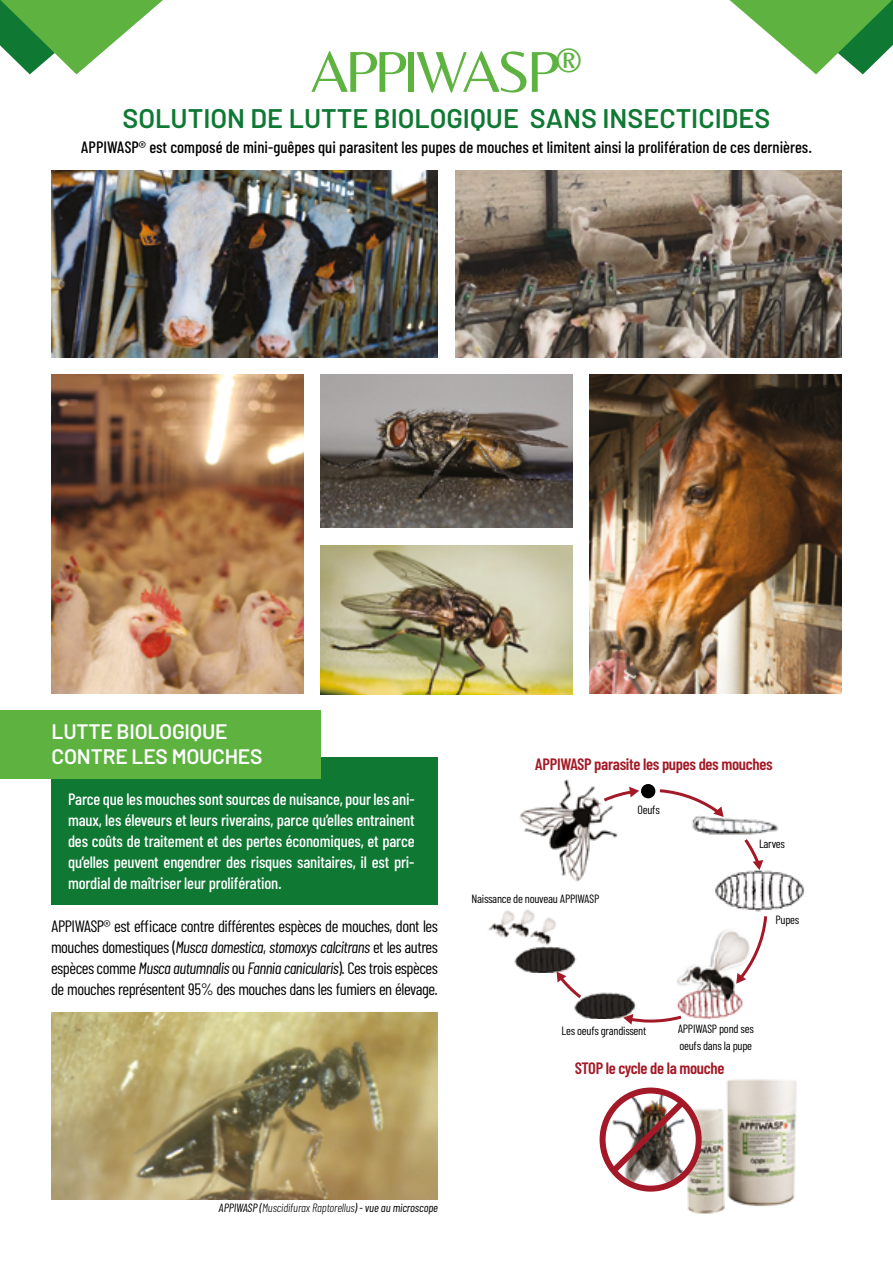
<style>
.page{position:relative;width:893px;height:1263px;background:#fff}
.page>*{position:absolute;margin:0;border:0;box-sizing:border-box;transform-origin:0 0}
.t1{font:60px "Belleza";letter-spacing:-.06em;color:#5db240}
.t2{font:600 27px "Barlow";color:#0f7934}
.t3{font:600 21px/25.2px "Barlow";letter-spacing:-.01em;color:#fff}
.t4{font:500 16.5px/21px "Barlow Condensed";letter-spacing:-.01em;color:#fff;text-align:justify}
.t5{font:16.5px/21px "Barlow Condensed";letter-spacing:-.03em;color:#020203;text-align:justify}
.t6{font:500 16.5px "Barlow Condensed";color:#020203}
.t7{font:600 16.5px "Barlow Condensed";letter-spacing:-.02em;color:#a31927}
.t8{font:12px/16.5px "Barlow Condensed";letter-spacing:-.02em;color:#000}
.t9{font:italic 12px "Barlow Condensed";letter-spacing:-.01em;color:#000}
.s1{font-style:italic}
.s2{font-weight:300}
</style>
<div class="page">
<img style="left:51px;top:170px;width:387px;height:187px">
<img style="left:51px;top:1012px;width:387px;height:187px">
<img style="left:455px;top:170px;width:387px;height:187px">
<img style="left:51px;top:374px;width:252px;height:319px">
<img style="left:590px;top:375px;width:252px;height:318px">
<img style="left:320px;top:374px;width:253px;height:153px">
<img style="left:320px;top:545px;width:253px;height:149px">
<div style="left:51px;top:757px;width:387px;height:148px;background:#0f7934"></div>
<div style="left:0;top:710px;width:320px;height:68px;background:#5db240"></div>
<svg style="left:0;top:0;width:163px;height:74px"></svg>
<svg style="left:729px;top:0;width:164px;height:74px"></svg>
<img style="left:488px;top:779px;width:317px;height:239px">
<div style="left:461px;top:974px;width:93px;height:55px;background:#fff"></div>
<div style="left:641px;top:784px;width:14px;height:14px;background:#000;border-radius:50%"></div>
<svg style="left:600px;top:787px;width:39px;height:17px"></svg>
<svg style="left:657px;top:787px;width:69px;height:32px"></svg>
<img style="left:687px;top:1079px;width:110px;height:135px">
<svg style="left:741px;top:836px;width:22px;height:35px"></svg>
<svg style="left:734px;top:913px;width:35px;height:72px"></svg>
<svg style="left:623px;top:1013px;width:62px;height:11px"></svg>
<svg style="left:555px;top:971px;width:29px;height:30px"></svg>
<img style="left:603px;top:1090px;width:96px;height:95px">
<div style="left:600px;top:1087px;width:102px;height:104px;border:6px solid #a31927;border-radius:50%"></div>
<img style="left:605px;top:1094px;width:85px;height:86px">
<h1 class="t1" style="left:311px;top:36px;width:273px">APPIWASP<sup>®</sup></h1>
<h2 class="t2" style="left:123px;top:101px;width:649px">SOLUTION DE LUTTE BIOLOGIQUE SANS INSECTICIDES</h2>
<p class="t6" style="left:81px;top:137px;width:733px">APPIWASP® est composé de mini-guêpes qui parasitent les pupes de mouches et limitent ainsi la prolifération de ces dernières.</p>
<p class="t3" style="left:52px;top:718px;width:212px">LUTTE BIOLOGIQUE<br>CONTRE LES MOUCHES</p>
<p class="t4" style="left:68px;top:789px;width:348px">Parce que les mouches sont sources de nuisance, pour les ani&shy;maux, les éleveurs et leurs riverains, parce qu’elles entrainent des coûts de traitement et des pertes économiques, et parce qu’elles peuvent engendrer des risques sanitaires, il est pri&shy;mordial de maîtriser leur prolifération.</p>
<p class="t5" style="left:51px;top:915px;width:388px">APPIWASP® est efficace contre différentes espèces de mouches, dont les mouches domestiques (<span class="s1">Musca domestica</span>, <span class="s1">stomoxys calcitrans</span> et les autres espèces comme <span class="s1">Musca autumnalis</span> ou <span class="s1">Fannia canicularis</span>). Ces trois espèces de mouches représentent 95% des mouches dans les fumiers en élevage.</p>
<p class="t7" style="left:535px;top:754px;width:239px">APPIWASP parasite les pupes des mouches</p>
<p class="t8" style="left:472px;top:890px;width:129px">Naissance de nouveau APPIWASP</p>
<p class="t8" style="left:637px;top:801px;width:24px">Oeufs</p>
<p class="t8" style="left:759px;top:835px;width:27px">Larves</p>
<p class="t8" style="left:775px;top:912px;width:25px">Pupes</p>
<p class="t8" style="left:562px;top:1022px;width:86px">Les oeufs grandissent</p>
<p class="t8" style="left:678px;top:1020px;width:78px">APPIWASP pond ses oeufs dans la pupe</p>
<p class="t7" style="left:575px;top:1058px;width:151px">STOP le cycle de la mouche</p>
<p class="t9" style="left:218px;top:1200px;width:221px">APPIWASP (<span class="s2">Muscidifurax Raptorellus</span>) - vue au microscope</p>
</div>
